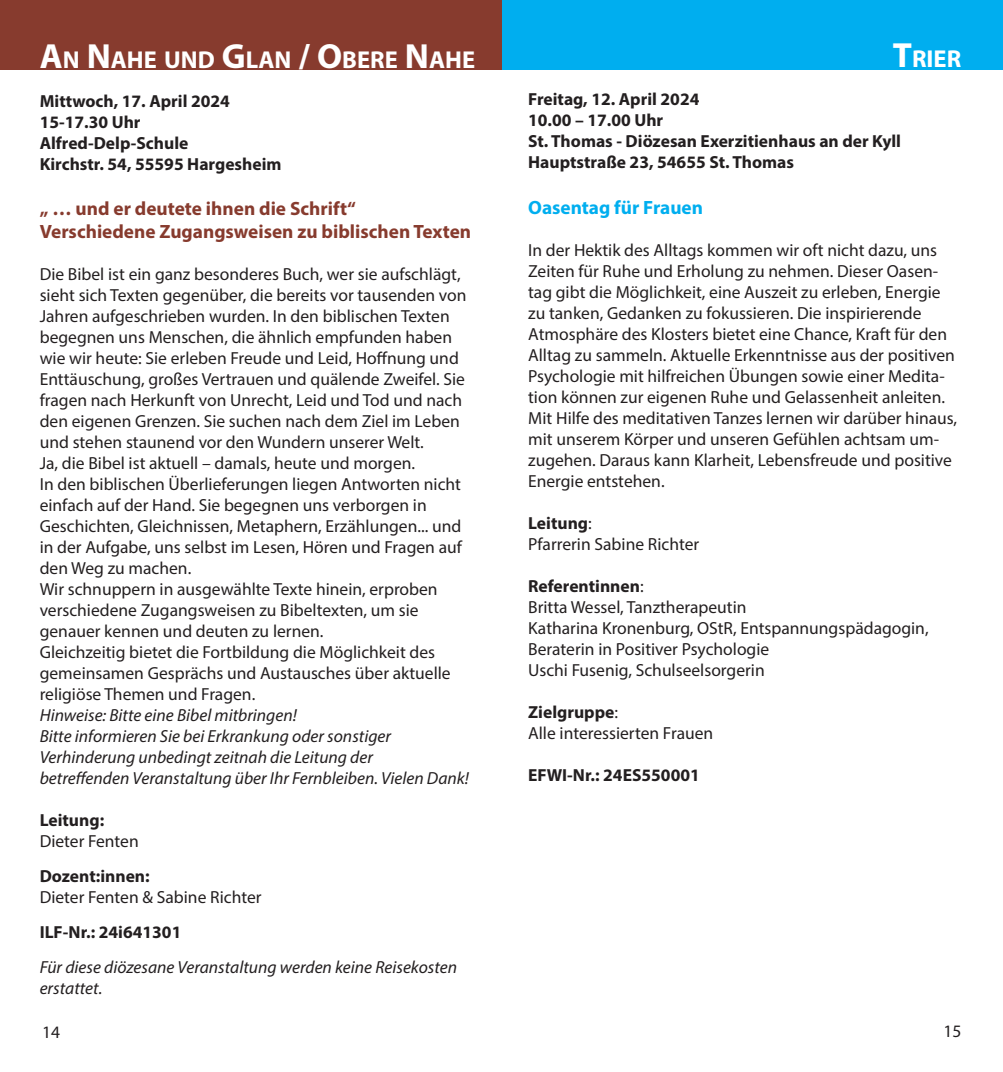
<style>
.page{position:relative;width:1003px;height:1072px;background:#fff}
.page>*{position:absolute;margin:0;border:0;box-sizing:border-box;transform-origin:0 0}
.t1{font:700 24.5px "Myriad Pro";color:#fff}
.t2{font:700 19.25px/23.1px "Myriad Pro";color:#873b2e}
.t3{font:700 19.25px "Myriad Pro";color:#00aeef}
.t4{font:17.5px/21px "Myriad Pro";color:#231f20}
.t5{font:700 17.5px/21px "Myriad Pro";color:#231f20}
.t6{font:italic 17.5px/21px "Myriad Pro";color:#231f20}
.s1{font-size:35px}
.s2{font-weight:700}
</style>
<div class="page">
<div style="left:501px;top:0;width:501px;height:69px;background:#00aeef"></div>
<div style="left:0;top:0;width:501px;height:69px;background:#873b2e"></div>
<h1 class="t1" style="left:40px;top:44px;width:437px"><span class="s1">A</span>N <span class="s1">N</span>AHE UND <span class="s1">G</span>LAN <span class="s1">/ O</span>BERE <span class="s1">N</span>AHE</h1>
<p class="t5" style="left:40px;top:90px;width:243px">Mittwoch, 17. April 2024<br>15-17.30 Uhr<br>Alfred-Delp-Schule<br>Kirchstr. 54, 55595 Hargesheim</p>
<p class="t2" style="left:40px;top:196px;width:433px">„ … und er deutete ihnen die Schrift“<br>Verschiedene Zugangsweisen zu biblischen Texten</p>
<p class="t4" style="left:40px;top:263px;width:428px">Die Bibel ist ein ganz besonderes Buch, wer sie aufschlägt, sieht sich Texten gegenüber, die bereits vor tausenden von Jahren aufgeschrieben wurden. In den biblischen Texten begegnen uns Menschen, die ähnlich empfunden haben wie wir heute: Sie erleben Freude und Leid, Hoffnung und Enttäuschung, großes Vertrauen und quälende Zweifel. Sie fragen nach Herkunft von Unrecht, Leid und Tod und nach den eigenen Grenzen. Sie suchen nach dem Ziel im Leben und stehen staunend vor den Wundern unserer Welt.<br>Ja, die Bibel ist aktuell – damals, heute und morgen.<br>In den biblischen Überlieferungen liegen Antworten nicht einfach auf der Hand. Sie begegnen uns verborgen in Geschichten, Gleichnissen, Metaphern, Erzählungen... und in der Aufgabe, uns selbst im Lesen, Hören und Fragen auf den Weg zu machen.<br>Wir schnuppern in ausgewählte Texte hinein, erproben verschiedene Zugangsweisen zu Bibeltexten, um sie genauer kennen und deuten zu lernen.<br>Gleichzeitig bietet die Fortbildung die Möglichkeit des gemeinsamen Gesprächs und Austausches über aktuelle religiöse Themen und Fragen.</p>
<p class="t6" style="left:40px;top:704px;width:430px">Hinweise: Bitte eine Bibel mitbringen!<br>Bitte informieren Sie bei Erkrankung oder sonstiger Verhinderung unbedingt zeitnah die Leitung der<br>betreffenden Veranstaltung über Ihr Fernbleiben. Vielen Dank!</p>
<p class="t5" style="left:40px;top:809px;width:66px">Leitung:</p>
<p class="t4" style="left:40px;top:830px;width:100px">Dieter Fenten</p>
<p class="t5" style="left:40px;top:865px;width:111px">Dozent:innen:</p>
<p class="t4" style="left:40px;top:886px;width:223px">Dieter Fenten &amp; Sabine Richter</p>
<p class="t5" style="left:40px;top:921px;width:143px">ILF-Nr.: 24i641301</p>
<p class="t6" style="left:40px;top:956px;width:418px">Für diese diözesane Veranstaltung werden keine Reisekosten erstattet.</p>
<h1 class="t1" style="left:892px;top:43px;width:70px"><span class="s1">T</span>RIER</h1>
<p class="t5" style="left:528px;top:88px;width:374px">Freitag, 12. April 2024<br>10.00 – 17.00 Uhr<br>St. Thomas - Diözesan Exerzitienhaus an der Kyll<br>Hauptstraße 23, 54655 St. Thomas</p>
<p class="t3" style="left:528px;top:195px;width:176px">Oasentag für Frauen</p>
<p class="t4" style="left:528px;top:239px;width:430px">In der Hektik des Alltags kommen wir oft nicht dazu, uns Zeiten für Ruhe und Erholung zu nehmen. Dieser Oasen&shy;tag gibt die Möglichkeit, eine Auszeit zu erleben, Energie zu tanken, Gedanken zu fokussieren. Die inspirierende Atmosphäre des Klosters bietet eine Chance, Kraft für den Alltag zu sammeln. Aktuelle Erkenntnisse aus der positiven Psychologie mit hilfreichen Übungen sowie einer Medita&shy;tion können zur eigenen Ruhe und Gelassenheit anleiten.<br>Mit Hilfe des meditativen Tanzes lernen wir darüber hinaus, mit unserem Körper und unseren Gefühlen achtsam um&shy;zugehen. Daraus kann Klarheit, Lebensfreude und positive Energie entstehen.</p>
<p class="t4" style="left:528px;top:512px;width:172px"><span class="s2">Leitung</span>:<br>Pfarrerin Sabine Richter</p>
<p class="t4" style="left:528px;top:575px;width:402px"><span class="s2">Referentinnen</span>:<br>Britta Wessel, Tanztherapeutin<br>Katharina Kronenburg, OStR, Entspannungspädagogin, Beraterin in Positiver Psychologie<br>Uschi Fusenig, Schulseelsorgerin</p>
<p class="t4" style="left:528px;top:701px;width:186px"><span class="s2">Zielgruppe</span>:<br>Alle interessierten Frauen</p>
<p class="t5" style="left:528px;top:764px;width:173px">EFWI-Nr.: 24ES550001</p>
<p class="t4" style="left:42px;top:1021px;width:19px">14</p>
<p class="t4" style="left:943px;top:1020px;width:19px">15</p>
</div>
